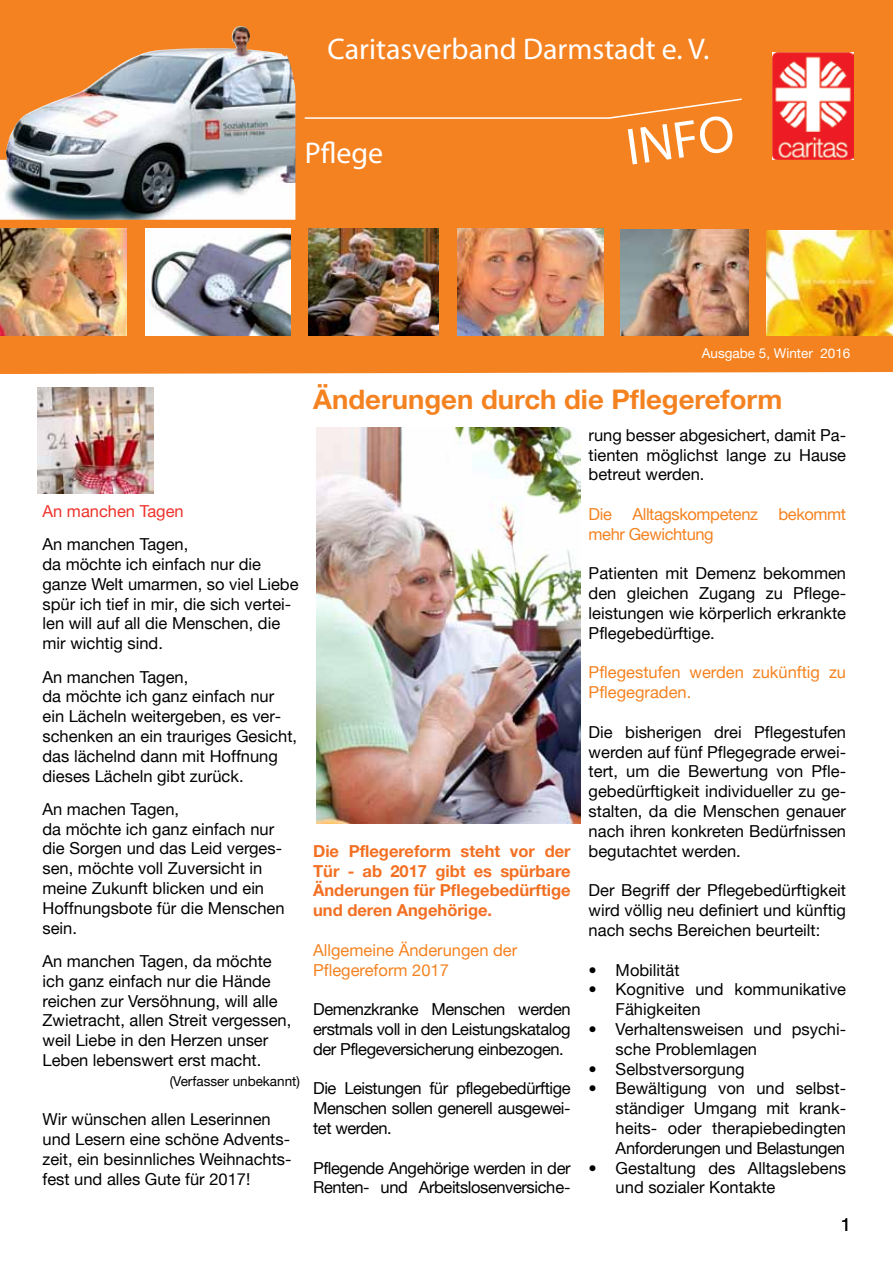
<style>
.page{position:relative;width:893px;height:1263px;background:#fff}
.page>*{position:absolute;margin:0;border:0;box-sizing:border-box;transform-origin:0 0}
.t1{font:52.5px "Myriad Pro";color:#fff}
.t2{font:30px "Myriad Pro";color:#fff}
.t3{font:700 27px "Helvetica Neue";color:#f58220}
.t4{font:18px "Helvetica Neue";color:#000}
.t5{font:16.5px/19.8px "Helvetica Neue";color:#000}
.t6{font:700 16.5px/19.8px "Helvetica Neue";color:#f36f21;text-align:justify}
.t7{font:16.5px/19.8px "Helvetica Neue";color:#f58220}
.t8{font:16.5px/19.8px "Helvetica Neue";letter-spacing:-.025em;color:#000}
.t9{font:16.5px/19.8px "Helvetica Neue";letter-spacing:-.025em;color:#f58220}
.t10{font:16.5px "Helvetica Neue";color:#ee3129}
.t11{font:13.5px "Helvetica Neue";color:#000}
.t12{font:500 13.5px "Helvetica Neue";color:#fff}
.t13{font:13.5px "Helvetica Neue";color:#fff}
</style>
<div class="page">
<div style="left:0;top:0;width:893px;height:374px;background:#f58220"></div>
<hr style="left:305px;top:117px;width:304px;height:2px;background:#fff">
<img style="left:0;top:229px;width:127px;height:106px">
<img style="left:145px;top:229px;width:145px;height:106px">
<img style="left:458px;top:229px;width:146px;height:106px">
<img style="left:309px;top:229px;width:129px;height:106px">
<img style="left:621px;top:230px;width:127px;height:105px">
<img style="left:766px;top:230px;width:127px;height:105px">
<img style="left:0;top:26px;width:297px;height:194px">
<img style="left:772px;top:52px;width:82px;height:107px">
<svg style="left:607px;top:97px;width:136px;height:23px;background:#f58a2e"></svg>
<img style="left:316px;top:428px;width:264px;height:396px">
<img style="left:37px;top:387px;width:116px;height:106px">
<h2 class="t2" style="left:328px;top:31px;width:383px">Caritasverband Darmstadt e. V.</h2>
<h2 class="t2" style="left:305px;top:134px;width:80px">Pflege</h2>
<h1 class="t1" style="left:622px;top:115px;width:110px;rotate:-8deg">INFO</h1>
<p class="t10" style="left:43px;top:501px;width:143px">An manchen Tagen</p>
<p class="t5" style="left:43px;top:534px;width:258px">An manchen Tagen,<br>da möchte ich einfach nur die ganze Welt umarmen, so viel Liebe spür ich tief in mir, die sich vertei&shy;len will auf all die Menschen, die mir wichtig sind.</p>
<p class="t5" style="left:43px;top:666px;width:256px">An manchen Tagen,<br>da möchte ich ganz einfach nur ein Lächeln weitergeben, es ver&shy;schenken an ein trauriges Gesicht, das lächelnd dann mit Hoffnung dieses Lächeln gibt zurück.</p>
<p class="t5" style="left:43px;top:799px;width:244px">An machen Tagen,<br>da möchte ich ganz einfach nur die Sorgen und das Leid verges&shy;sen, möchte voll Zuversicht in meine Zukunft blicken und ein<br>Hoffnungsbote für die Menschen sein.</p>
<p class="t5" style="left:43px;top:951px;width:250px">An manchen Tagen, da möchte ich ganz einfach nur die Hände reichen zur Versöhnung, will alle<br>Zwietracht, allen Streit vergessen, weil Liebe in den Herzen unser<br>Leben lebenswert erst macht.</p>
<p class="t11" style="left:170px;top:1073px;width:132px">(Verfasser unbekannt)</p>
<p class="t5" style="left:43px;top:1109px;width:251px">Wir wünschen allen Leserinnen und Lesern eine schöne Advents&shy;zeit, ein besinnliches Weihnachts&shy;fest und alles Gute für 2017!</p>
<p class="t12" style="left:690px;top:338px;width:162px">Ausgabe 6, Sommer 2013</p>
<p class="t13" style="left:702px;top:345px;width:150px">Ausgabe 5, Winter 2016</p>
<h3 class="t3" style="left:313px;top:382px;width:471px">Änderungen durch die Pflegereform</h3>
<p class="t6" style="left:313px;top:840px;width:259px">Die Pflegereform steht vor der Tür - ab 2017 gibt es spürbare Änderungen für Pflegebedürftige und deren Angehörige.</p>
<p class="t7" style="left:313px;top:940px;width:206px">Allgemeine Änderungen der<br>Pflegereform 2017</p>
<p class="t5" style="left:313px;top:999px;width:259px;text-align:justify">Demenzkranke Menschen werden erstmals voll in den Leistungskatalog der Pflegeversicherung einbezogen.</p>
<p class="t5" style="left:313px;top:1078px;width:259px;text-align:justify">Die Leistungen für pflegebedürftige Menschen sollen generell ausgewei&shy;tet werden.</p>
<p class="t8" style="left:313px;top:1157px;width:259px">Pflegende Angehörige werden in der<br>Renten- und Arbeitslosenversiche-</p>
<p class="t5" style="left:589px;top:425px;width:259px;text-align:justify">rung besser abgesichert, damit Pa&shy;tienten möglichst lange zu Hause betreut werden.</p>
<p class="t9" style="left:589px;top:504px;width:259px">Die Alltagskompetenz bekommt mehr Gewichtung</p>
<p class="t5" style="left:589px;top:563px;width:259px;text-align:justify">Patienten mit Demenz bekommen den gleichen Zugang zu Pflege&shy;leistungen wie körperlich erkrankte Pflegebedürftige.</p>
<p class="t7" style="left:589px;top:662px;width:259px">Pflegestufen werden zukünftig zu<br>Pflegegraden.</p>
<p class="t5" style="left:589px;top:722px;width:259px;text-align:justify">Die bisherigen drei Pflegestufen werden auf fünf Pflegegrade erwei&shy;tert, um die Bewertung von Pfle&shy;gebedürftigkeit individueller zu ge&shy;stalten, da die Menschen genauer nach ihren konkreten Bedürfnissen begutachtet werden.</p>
<p class="t5" style="left:589px;top:880px;width:259px;text-align:justify">Der Begriff der Pflegebedürftigkeit wird völlig neu definiert und künftig nach sechs Bereichen beurteilt:</p>
<p class="t5" style="left:589px;top:959px;width:92px">• Mobilität</p>
<p class="t5" style="left:616px;top:979px;width:232px;text-indent:-27px">• Kognitive und kommunikative<br>Fähigkeiten</p>
<p class="t5" style="left:616px;top:1019px;width:232px;text-indent:-27px">• Verhaltensweisen und psychi&shy;sche Problemlagen</p>
<p class="t5" style="left:589px;top:1058px;width:158px">• Selbstversorgung</p>
<p class="t5" style="left:616px;top:1078px;width:232px;text-align:justify;text-indent:-27px">• Bewältigung von und selbst&shy;ständiger Umgang mit krank&shy;heits- oder therapiebedingten Anforderungen und Belastungen</p>
<p class="t5" style="left:616px;top:1157px;width:232px;text-indent:-27px">• Gestaltung des Alltagslebens und sozialer Kontakte</p>
<p class="t4" style="left:841px;top:1214px;width:12px">1</p>
</div>
